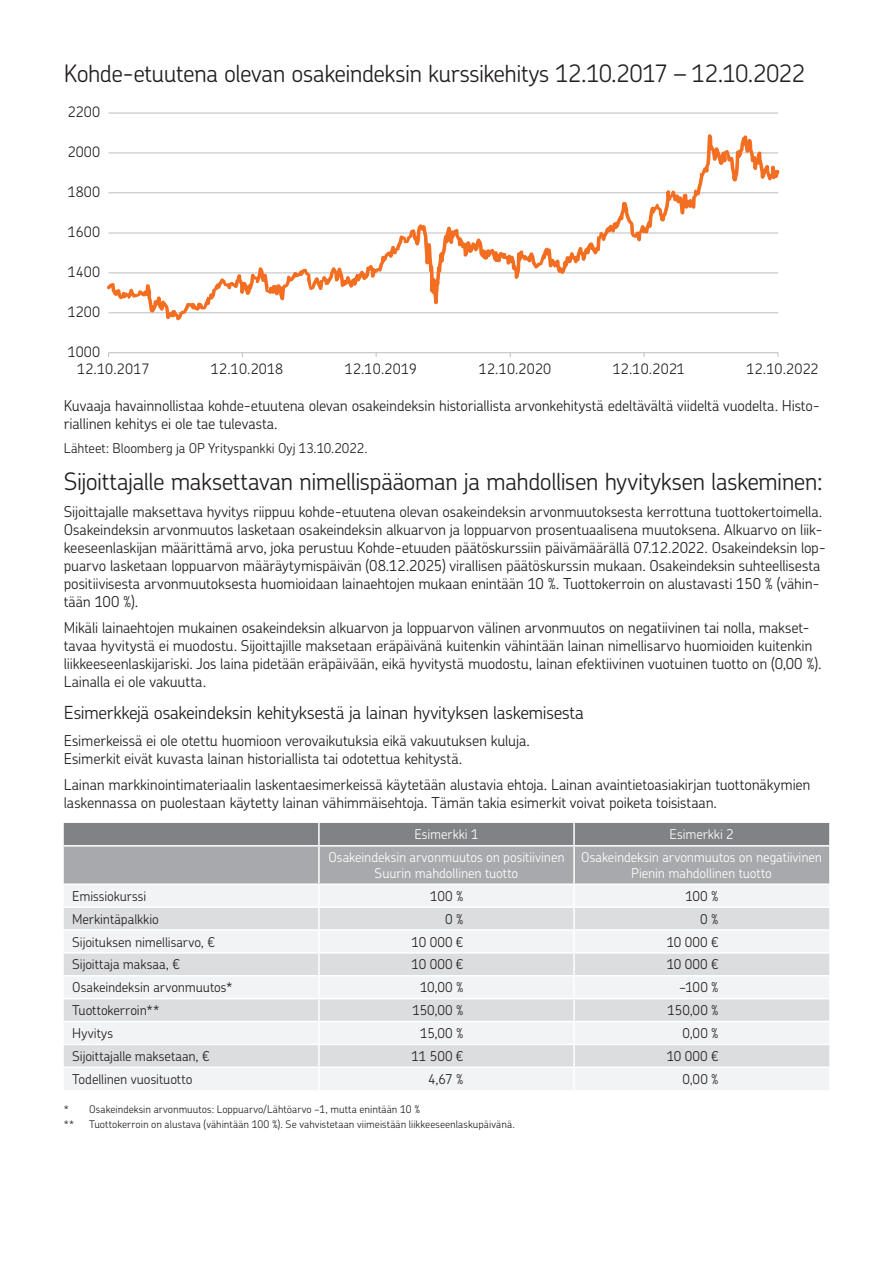
<style>
.page{position:relative;width:893px;height:1263px;background:#fff}
.page>*{position:absolute;margin:0;border:0;box-sizing:border-box;transform-origin:0 0}
.t1{font:300 24px "OP Chevin Pro";letter-spacing:-.025em;color:#231f20}
.t2{font:300 18px "OP Chevin Pro";letter-spacing:-.02em;color:#231f20}
.t3{font:300 15px/18px "OP Chevin Pro";letter-spacing:-.01em;color:#231f20}
.t4{font:300 14.4px "OP Chevin Pro";letter-spacing:.015em;color:#231f20}
.t5{font:300 13.5px "OP Chevin Pro";letter-spacing:-.005em;color:#231f20}
.t6{font:300 13.5px/15.6px "OP Chevin Pro";letter-spacing:-.005em;color:#fff;text-align:center}
.t7{font:300 10.5px/15.6px "OP Chevin Pro";letter-spacing:.005em;color:#231f20}
</style>
<div class="page">
<hr style="left:109px;top:112px;width:669px;height:2px;background:#c7c8ca">
<hr style="left:109px;top:352px;width:669px;height:1px;background:#c7c8ca">
<svg style="left:107px;top:134px;width:672px;height:187px"></svg>
<svg style="left:64px;top:823px;width:765px;height:60px;background:#999b9e"></svg>
<div style="left:64px;top:885px;width:765px;height:205px;background:#f2f3f4"></div>
<div style="left:64px;top:908px;width:765px;height:21px;background:#dcdddf"></div>
<svg style="left:64px;top:954px;width:765px;height:112px;fill:#dcdddf"></svg>
<hr style="left:318px;top:823px;width:2px;height:22px;background:#fff">
<hr style="left:573px;top:823px;width:2px;height:22px;background:#fff">
<hr style="left:64px;top:845px;width:255px;height:1px;background:#fff">
<hr style="left:319px;top:845px;width:255px;height:1px;background:#fff">
<hr style="left:318px;top:846px;width:2px;height:37px;background:#fff">
<hr style="left:574px;top:845px;width:255px;height:1px;background:#fff">
<hr style="left:573px;top:846px;width:2px;height:37px;background:#fff">
<hr style="left:318px;top:885px;width:2px;height:21px;background:#fff">
<hr style="left:573px;top:885px;width:2px;height:21px;background:#fff">
<hr style="left:64px;top:906px;width:255px;height:2px;background:#fff">
<hr style="left:319px;top:906px;width:255px;height:2px;background:#fff">
<hr style="left:318px;top:908px;width:2px;height:21px;background:#fff">
<hr style="left:574px;top:906px;width:255px;height:2px;background:#fff">
<hr style="left:573px;top:908px;width:2px;height:21px;background:#fff">
<hr style="left:64px;top:929px;width:255px;height:2px;background:#fff">
<hr style="left:319px;top:929px;width:255px;height:2px;background:#fff">
<hr style="left:318px;top:931px;width:2px;height:21px;background:#fff">
<hr style="left:574px;top:929px;width:255px;height:2px;background:#fff">
<hr style="left:573px;top:931px;width:2px;height:21px;background:#fff">
<hr style="left:64px;top:952px;width:255px;height:2px;background:#fff">
<hr style="left:319px;top:952px;width:255px;height:2px;background:#fff">
<hr style="left:318px;top:954px;width:2px;height:21px;background:#fff">
<hr style="left:574px;top:952px;width:255px;height:2px;background:#fff">
<hr style="left:573px;top:954px;width:2px;height:21px;background:#fff">
<hr style="left:64px;top:975px;width:255px;height:1px;background:#fff">
<hr style="left:319px;top:975px;width:255px;height:1px;background:#fff">
<hr style="left:318px;top:976px;width:2px;height:22px;background:#fff">
<hr style="left:574px;top:975px;width:255px;height:1px;background:#fff">
<hr style="left:573px;top:976px;width:2px;height:22px;background:#fff">
<hr style="left:64px;top:998px;width:255px;height:1px;background:#fff">
<hr style="left:319px;top:998px;width:255px;height:1px;background:#fff">
<hr style="left:318px;top:999px;width:2px;height:22px;background:#fff">
<hr style="left:574px;top:998px;width:255px;height:1px;background:#fff">
<hr style="left:573px;top:999px;width:2px;height:22px;background:#fff">
<hr style="left:64px;top:1021px;width:255px;height:1px;background:#fff">
<hr style="left:319px;top:1021px;width:255px;height:1px;background:#fff">
<hr style="left:318px;top:1022px;width:2px;height:22px;background:#fff">
<hr style="left:574px;top:1021px;width:255px;height:1px;background:#fff">
<hr style="left:573px;top:1022px;width:2px;height:22px;background:#fff">
<hr style="left:64px;top:1044px;width:255px;height:1px;background:#fff">
<hr style="left:319px;top:1044px;width:255px;height:1px;background:#fff">
<hr style="left:318px;top:1045px;width:2px;height:21px;background:#fff">
<hr style="left:574px;top:1044px;width:255px;height:1px;background:#fff">
<hr style="left:573px;top:1045px;width:2px;height:21px;background:#fff">
<hr style="left:64px;top:1066px;width:255px;height:2px;background:#fff">
<hr style="left:319px;top:1066px;width:255px;height:2px;background:#fff">
<hr style="left:318px;top:1068px;width:2px;height:22px;background:#fff">
<hr style="left:574px;top:1066px;width:255px;height:2px;background:#fff">
<hr style="left:573px;top:1068px;width:2px;height:22px;background:#fff">
<h1 class="t1" style="left:64px;top:57px;width:743px">Kohde-etuutena olevan osakeindeksin kurssikehitys 12.10.2017 – 12.10.2022</h1>
<p class="t4" style="left:68px;top:102px;width:34px">2200</p>
<p class="t4" style="left:68px;top:142px;width:34px">2000</p>
<p class="t4" style="left:68px;top:182px;width:34px">1800</p>
<p class="t4" style="left:68px;top:222px;width:34px">1600</p>
<p class="t4" style="left:68px;top:262px;width:34px">1400</p>
<p class="t4" style="left:68px;top:302px;width:34px">1200</p>
<p class="t4" style="left:68px;top:342px;width:34px">1000</p>
<p class="t4" style="left:77px;top:359px;width:74px">12.10.2017</p>
<p class="t4" style="left:211px;top:359px;width:74px">12.10.2018</p>
<p class="t4" style="left:345px;top:359px;width:74px">12.10.2019</p>
<p class="t4" style="left:479px;top:359px;width:74px">12.10.2020</p>
<p class="t4" style="left:613px;top:359px;width:74px">12.10.2021</p>
<p class="t4" style="left:746px;top:359px;width:74px">12.10.2022</p>
<p class="t3" style="left:64px;top:396px;width:758px">Kuvaaja havainnollistaa kohde-etuutena olevan osakeindeksin historiallista arvonkehitystä edeltävältä viideltä vuodelta. Histo&shy;riallinen kehitys ei ole tae tulevasta.</p>
<p class="t5" style="left:64px;top:439px;width:305px">Lähteet: Bloomberg ja OP Yrityspankki Oyj 13.10.2022.</p>
<h1 class="t1" style="left:64px;top:465px;width:760px">Sijoittajalle maksettavan nimellispääoman ja mahdollisen hyvityksen laskeminen:</h1>
<p class="t3" style="left:64px;top:502px;width:764px">Sijoittajalle maksettava hyvitys riippuu kohde-etuutena olevan osakeindeksin arvonmuutoksesta kerrottuna tuottokertoimella.<br>Osakeindeksin arvonmuutos lasketaan osakeindeksin alkuarvon ja loppuarvon prosentuaalisena muutoksena. Alkuarvo on liik&shy;keeseenlaskijan määrittämä arvo, joka perustuu Kohde-etuuden päätöskurssiin päivämäärällä 07.12.2022. Osakeindeksin lop&shy;puarvo lasketaan loppuarvon määräytymispäivän (08.12.2025) virallisen päätöskurssin mukaan. Osakeindeksin suhteellisesta positiivisesta arvonmuutoksesta huomioidaan lainaehtojen mukaan enintään 10 %. Tuottokerroin on alustavasti 150 % (vähin&shy;tään 100 %).</p>
<p class="t3" style="left:64px;top:618px;width:759px">Mikäli lainaehtojen mukainen osakeindeksin alkuarvon ja loppuarvon välinen arvonmuutos on negatiivinen tai nolla, makset&shy;tavaa hyvitystä ei muodostu. Sijoittajille maksetaan eräpäivänä kuitenkin vähintään lainan nimellisarvo huomioiden kuitenkin liikkeeseenlaskijariski. Jos laina pidetään eräpäivään, eikä hyvitystä muodostu, lainan efektiivinen vuotuinen tuotto on (0,00 %).<br>Lainalla ei ole vakuutta.</p>
<p class="t2" style="left:64px;top:701px;width:522px">Esimerkkejä osakeindeksin kehityksestä ja lainan hyvityksen laskemisesta</p>
<p class="t3" style="left:64px;top:731px;width:468px">Esimerkeissä ei ole otettu huomioon verovaikutuksia eikä vakuutuksen kuluja.<br>Esimerkit eivät kuvasta lainan historiallista tai odotettua kehitystä.</p>
<p class="t3" style="left:64px;top:775px;width:748px">Lainan markkinointimateriaalin laskentaesimerkeissä käytetään alustavia ehtoja. Lainan avaintietoasiakirjan tuottonäkymien laskennassa on puolestaan käytetty lainan vähimmäisehtoja. Tämän takia esimerkit voivat poiketa toisistaan.</p>
<p class="t6" style="left:414px;top:826px;width:66px">Esimerkki 1</p>
<p class="t6" style="left:669px;top:826px;width:66px">Esimerkki 2</p>
<p class="t6" style="left:328px;top:849px;width:238px">Osakeindeksin arvonmuutos on positiivinen<br>Suurin mahdollinen tuotto</p>
<p class="t6" style="left:581px;top:849px;width:242px">Osakeindeksin arvonmuutos on negatiivinen<br>Pienin mahdollinen tuotto</p>
<p class="t5" style="left:72px;top:887px;width:76px">Emissiokurssi</p>
<p class="t5" style="left:430px;top:887px;width:35px">100 %</p>
<p class="t5" style="left:685px;top:887px;width:35px">100 %</p>
<p class="t5" style="left:72px;top:910px;width:88px">Merkintäpalkkio</p>
<p class="t5" style="left:445px;top:910px;width:20px">0 %</p>
<p class="t5" style="left:700px;top:910px;width:20px">0 %</p>
<p class="t5" style="left:72px;top:932px;width:144px">Sijoituksen nimellisarvo, €</p>
<p class="t5" style="left:412px;top:932px;width:53px">10 000 €</p>
<p class="t5" style="left:667px;top:932px;width:53px">10 000 €</p>
<p class="t5" style="left:72px;top:955px;width:109px">Sijoittaja maksaa, €</p>
<p class="t5" style="left:412px;top:955px;width:53px">10 000 €</p>
<p class="t5" style="left:667px;top:955px;width:53px">10 000 €</p>
<p class="t5" style="left:72px;top:978px;width:162px">Osakeindeksin arvonmuutos*</p>
<p class="t5" style="left:420px;top:978px;width:45px">10,00 %</p>
<p class="t5" style="left:679px;top:978px;width:41px">−100 %</p>
<p class="t5" style="left:72px;top:1001px;width:89px">Tuottokerroin**</p>
<p class="t5" style="left:412px;top:1001px;width:53px">150,00 %</p>
<p class="t5" style="left:667px;top:1001px;width:53px">150,00 %</p>
<p class="t5" style="left:72px;top:1024px;width:42px">Hyvitys</p>
<p class="t5" style="left:420px;top:1024px;width:45px">15,00 %</p>
<p class="t5" style="left:682px;top:1024px;width:38px">0,00 %</p>
<p class="t5" style="left:72px;top:1047px;width:139px">Sijoittajalle maksetaan, €</p>
<p class="t5" style="left:411px;top:1047px;width:54px">11 500 €</p>
<p class="t5" style="left:667px;top:1047px;width:53px">10 000 €</p>
<p class="t5" style="left:72px;top:1070px;width:122px">Todellinen vuosituotto</p>
<p class="t5" style="left:428px;top:1070px;width:37px">4,67 %</p>
<p class="t5" style="left:682px;top:1070px;width:38px">0,00 %</p>
<p class="t7" style="left:64px;top:1100px;width:358px">* Osakeindeksin arvonmuutos: Loppuarvo/Lähtöarvo −1, mutta enintään 10 % **</p>
<p class="t7" style="left:89px;top:1116px;width:427px">Tuottokerroin on alustava (vähintään 100 %). Se vahvistetaan viimeistään liikkeeseenlaskupäivänä.</p>
</div>
